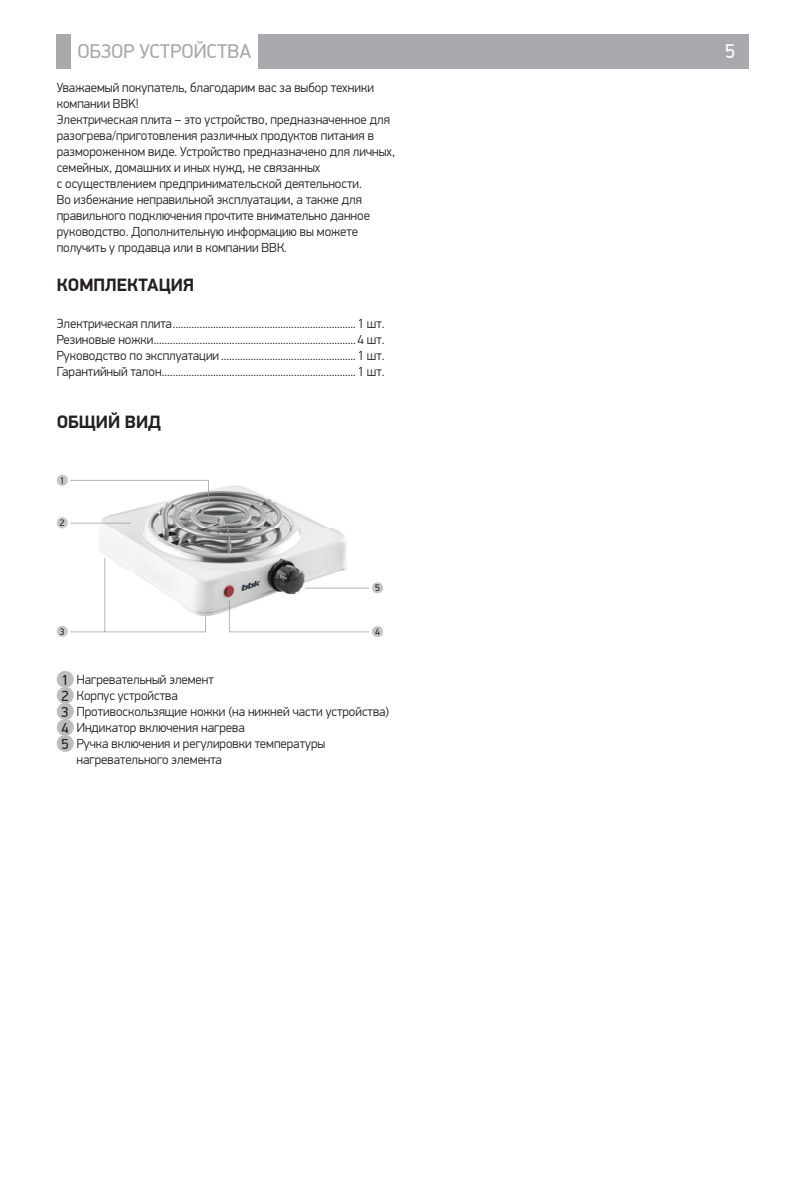
<style>
.page{position:relative;width:806px;height:1191px;background:#fff}
.page>*{position:absolute;margin:0;border:0;box-sizing:border-box;transform-origin:0 0}
.t1{font:20px "PF Din Display Pro";color:#a8a9ad}
.t2{font:20px "PF Din Display Pro";color:#fff}
.head_1{font:700 18px "PF Din Display Pro";color:#231f20}
.Paragraph_Style_1{font:300 13.2px/16px "PF Din Display Pro";color:#231f20}
.text{font:300 13.2px/16px "PF Din Display Pro";color:#231f20}
.t3{font:9.6px "PF Din Display Pro";color:#231f20}
.s1{font-weight:400;font-size:14.6px}
</style>
<div class="page">
<div style="left:57px;top:34px;width:14px;height:34px;background:#a8a9ad"></div>
<div style="left:258px;top:34px;width:490px;height:34px;background:#a8a9ad"></div>
<img style="left:98px;top:486px;width:249px;height:129px">
<div style="left:57px;top:475px;width:11px;height:11px;background:#c7c6c4;border-radius:50%"></div>
<div style="left:372px;top:582px;width:11px;height:11px;background:#c7c6c4;border-radius:50%"></div>
<div style="left:372px;top:626px;width:11px;height:11px;background:#c7c6c4;border-radius:50%"></div>
<svg style="left:57px;top:517px;width:74px;height:11px"></svg>
<svg style="left:70px;top:480px;width:139px;height:23px"></svg>
<svg style="left:57px;top:557px;width:149px;height:80px"></svg>
<svg style="left:229px;top:600px;width:140px;height:32px"></svg>
<svg style="left:304px;top:588px;width:65px;height:1px"></svg>
<div style="left:57px;top:671px;width:17px;height:17px;background:#bcbdc0;border-radius:50%"></div>
<div style="left:57px;top:687px;width:17px;height:17px;background:#bcbdc0;border-radius:50%"></div>
<div style="left:57px;top:703px;width:17px;height:17px;background:#bcbdc0;border-radius:50%"></div>
<div style="left:57px;top:719px;width:17px;height:17px;background:#bcbdc0;border-radius:50%"></div>
<div style="left:57px;top:735px;width:17px;height:17px;background:#bcbdc0;border-radius:50%"></div>
<h1 class="t1" style="left:77px;top:39px;width:175px">ОБЗОР УСТРОЙСТВА</h1>
<h1 class="t2" style="left:724px;top:39px;width:11px">5</h1>
<p class="Paragraph_Style_1" style="left:57px;top:80px;width:318px">Уважаемый покупатель, благодарим вас за выбор техники компании BBK!</p>
<p class="Paragraph_Style_1" style="left:57px;top:112px;width:339px">Электрическая плита – это устройство, предназначенное для разогрева/приготовления различных продуктов питания в размороженном виде. Устройство предназначено для личных, семейных, домашних и иных нужд, не связанных</p>
<p class="Paragraph_Style_1" style="left:57px;top:176px;width:306px">с осуществлением предпринимательской деятельности.</p>
<p class="Paragraph_Style_1" style="left:57px;top:192px;width:314px">Во избежание неправильной эксплуатации, а также для правильного подключения прочтите внимательно данное руководство. Дополнительную информацию вы можете получить у продавца или в компании ВВК.</p>
<p class="head_1" style="left:57px;top:273px;width:139px">КОМПЛЕКТАЦИЯ</p>
<p class="Paragraph_Style_1" style="left:57px;top:316px;width:329px">Электрическая плита....................................................................1 шт.</p>
<p class="Paragraph_Style_1" style="left:57px;top:332px;width:329px">Резиновые ножки...........................................................................4 шт.</p>
<p class="Paragraph_Style_1" style="left:57px;top:348px;width:329px">Руководство по эксплуатации ..................................................1 шт.</p>
<p class="Paragraph_Style_1" style="left:57px;top:364px;width:329px">Гарантийный талон........................................................................1 шт.</p>
<p class="head_1" style="left:57px;top:410px;width:106px">ОБЩИЙ ВИД</p>
<p class="t3" style="left:60px;top:475px;width:6px">1</p>
<p class="t3" style="left:60px;top:517px;width:6px">2</p>
<p class="t3" style="left:375px;top:582px;width:6px">5</p>
<p class="t3" style="left:375px;top:626px;width:6px">4</p>
<p class="t3" style="left:60px;top:626px;width:6px">3</p>
<p class="text" style="left:62px;top:671px;width:154px"><span class="s1">1</span> Нагревательный элемент</p>
<p class="text" style="left:62px;top:687px;width:118px"><span class="s1">2</span> Корпус устройства</p>
<p class="text" style="left:62px;top:703px;width:329px"><span class="s1">3</span> Противоскользящие ножки (на нижней части устройства)</p>
<p class="text" style="left:62px;top:719px;width:184px"><span class="s1">4</span> Индикатор включения нагрева</p>
<p class="text" style="left:77px;top:735px;width:250px;text-indent:-15px"><span class="s1">5</span> Ручка включения и регулировки температуры нагревательного элемента</p>
</div>
